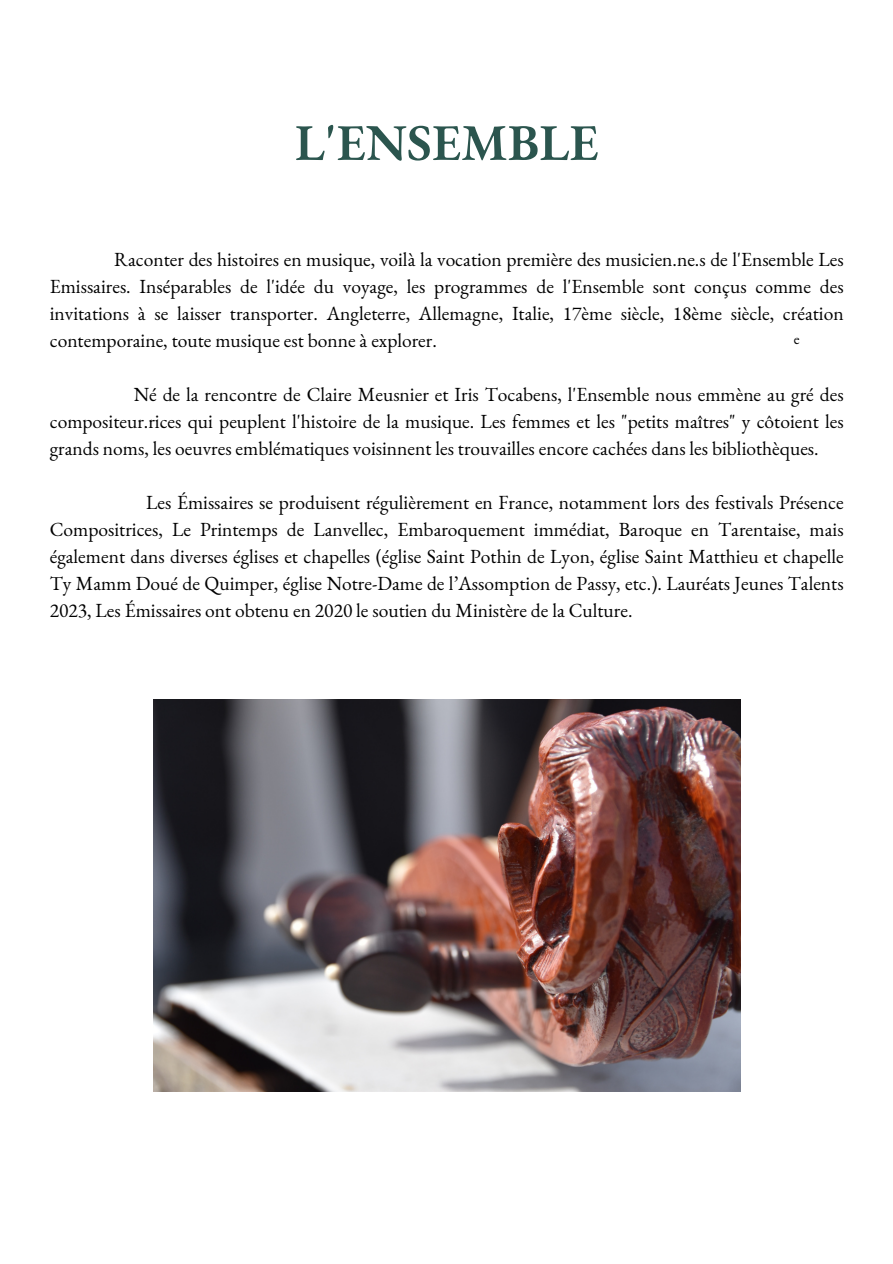
<style>
.page{position:relative;width:893px;height:1264px;background:#fff}
.page>*{position:absolute;margin:0;border:0;box-sizing:border-box;transform-origin:0 0}
.t1{font:600 51.3px "EB Garamond";color:#2b554e}
.t2{font:19.5px/27px "EB Garamond";color:#000;text-align:justify}
.t3{font:15px "EB Garamond";color:#000}
</style>
<div class="page">
<img style="left:153px;top:699px;width:587px;height:392px">
<h1 class="t1" style="left:295px;top:108px;width:305px">L'ENSEMBLE</h1>
<p class="t2" style="left:50px;top:246px;width:795px;text-indent:64px">Raconter des histoires en musique, voilà la vocation première des musicien.ne.s de l'Ensemble Les Emissaires. Inséparables de l'idée du voyage, les programmes de l'Ensemble sont conçus comme des invitations à se laisser transporter. Angleterre, Allemagne, Italie, 17ème siècle, 18ème siècle, création contemporaine, toute musique est bonne à explorer.</p>
<p class="t2" style="left:50px;top:381px;width:795px;text-indent:84px">Né de la rencontre de Claire Meusnier et Iris Tocabens, l'Ensemble nous emmène au gré des compositeur.rices qui peuplent l'histoire de la musique. Les femmes et les "petits maîtres" y côtoient les grands noms, les oeuvres emblématiques voisinnent les trouvailles encore cachées dans les bibliothèques.</p>
<p class="t2" style="left:50px;top:489px;width:795px;text-indent:96px">Les Émissaires se produisent régulièrement en France, notamment lors des festivals Présence Compositrices, Le Printemps de Lanvellec, Embaroquement immédiat, Baroque en Tarentaise, mais également dans diverses églises et chapelles (église Saint Pothin de Lyon, église Saint Matthieu et chapelle Ty Mamm Doué de Quimper, église Notre-Dame de l’Assomption de Passy, etc.). Lauréats Jeunes Talents 2023, Les Émissaires ont obtenu en 2020 le soutien du Ministère de la Culture.</p>
<p class="t3" style="left:793px;top:328px;width:7px">e</p>
</div>
